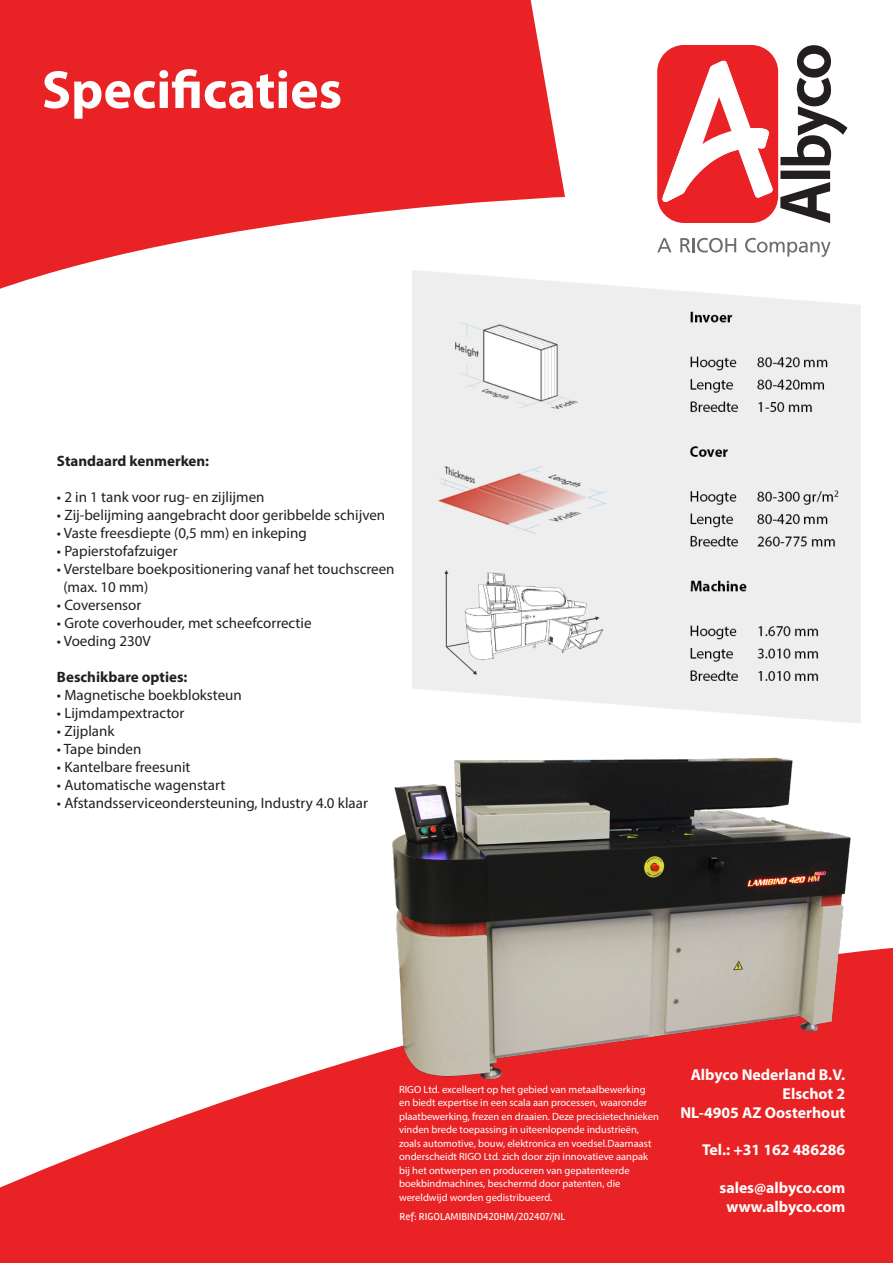
<style>
.page{position:relative;width:893px;height:1263px;background:#fff}
.page>*{position:absolute;margin:0;border:0;box-sizing:border-box;transform-origin:0 0}
.Testo_Titolo1_2righe{font:700 54px "Myriad Pro";color:#fff}
.t1{font:700 15.75px "Myriad Pro";color:#fff}
.t2{font:15px "Myriad Pro";color:#231f20}
.t3{font:700 15px "Myriad Pro";color:#231f20}
.Testo_fondo_2{font:10.5px/13.5px "Myriad Pro";color:#fff}
.Testo_fondo_2-2{font:10.5px "Rambla";color:#fff}
</style>
<div class="page">
<svg style="left:0;top:0;width:565px;height:289px;fill:#e92325"></svg>
<svg style="left:0;top:948px;width:893px;height:315px;fill:#e92325"></svg>
<svg style="left:10px;top:1073px;width:32px;height:20px"></svg>
<img style="left:396px;top:258px;width:465px;height:465px">
<svg style="left:657px;top:45px;width:190px;height:178px"></svg>
<svg style="left:657px;top:238px;width:14px;height:14px"></svg>
<svg style="left:680px;top:238px;width:56px;height:15px"></svg>
<svg style="left:745px;top:238px;width:86px;height:19px"></svg>
<img style="left:380px;top:757px;width:500px;height:330px">
<p class="Testo_Titolo1_2righe" style="left:42px;top:55px;width:302px">Specificaties</p>
<p class="t3" style="left:57px;top:451px;width:154px">Standaard kenmerken:</p>
<p class="t2" style="left:57px;top:488px;width:209px">• 2 in 1 tank voor rug- en zijlijmen</p>
<p class="t2" style="left:57px;top:506px;width:330px">• Zij-belijming aangebracht door geribbelde schijven</p>
<p class="t2" style="left:57px;top:524px;width:251px">• Vaste freesdiepte (0,5 mm) en inkeping</p>
<p class="t2" style="left:57px;top:542px;width:122px">• Papierstofafzuiger</p>
<p class="t2" style="left:57px;top:560px;width:339px">• Verstelbare boekpositionering vanaf het touchscreen</p>
<p class="t2" style="left:63px;top:578px;width:87px">(max. 10 mm)</p>
<p class="t2" style="left:57px;top:596px;width:86px">• Coversensor</p>
<p class="t2" style="left:57px;top:614px;width:256px">• Grote coverhouder, met scheefcorrectie</p>
<p class="t2" style="left:57px;top:632px;width:95px">• Voeding 230V</p>
<p class="t3" style="left:57px;top:667px;width:132px">Beschikbare opties:</p>
<p class="t2" style="left:57px;top:686px;width:186px">• Magnetische boekbloksteun</p>
<p class="t2" style="left:57px;top:704px;width:129px">• Lijmdampextractor</p>
<p class="t2" style="left:57px;top:722px;width:59px">• Zijplank</p>
<p class="t2" style="left:57px;top:740px;width:86px">• Tape binden</p>
<p class="t2" style="left:57px;top:758px;width:135px">• Kantelbare freesunit</p>
<p class="t2" style="left:57px;top:776px;width:170px">• Automatische wagenstart</p>
<p class="t2" style="left:57px;top:794px;width:312px">• Afstandsserviceondersteuning, Industry 4.0 klaar</p>
<p class="Testo_fondo_2" style="left:399px;top:1082px;width:261px">RIGO Ltd. excelleert op het gebied van metaalbewerking en biedt expertise in een scala aan processen, waaronder plaatbewerking, frezen en draaien. Deze precisietechnieken vinden brede toepassing in uiteenlopende industrieën, zoals automotive, bouw, elektronica en voedsel.Daarnaast onderscheidt RIGO Ltd. zich door zijn innovatieve aanpak bij het ontwerpen en produceren van gepatenteerde boekbindmachines, beschermd door patenten, die wereldwijd worden gedistribueerd.</p>
<p class="Testo_fondo_2-2" style="left:400px;top:1210px;width:167px">Ref: RIGOLAMIBIND420HM/202407/NL</p>
<p class="t1" style="left:691px;top:1064px;width:156px">Albyco Nederland B.V.</p>
<p class="t1" style="left:783px;top:1083px;width:64px">Elschot 2</p>
<p class="t1" style="left:680px;top:1102px;width:166px">NL-4905 AZ Oosterhout</p>
<p class="t1" style="left:702px;top:1140px;width:145px">Tel.: +31 162 486286</p>
<p class="t1" style="left:719px;top:1177px;width:127px">sales@albyco.com</p>
<p class="t1" style="left:726px;top:1196px;width:120px">www.albyco.com</p>
</div>
